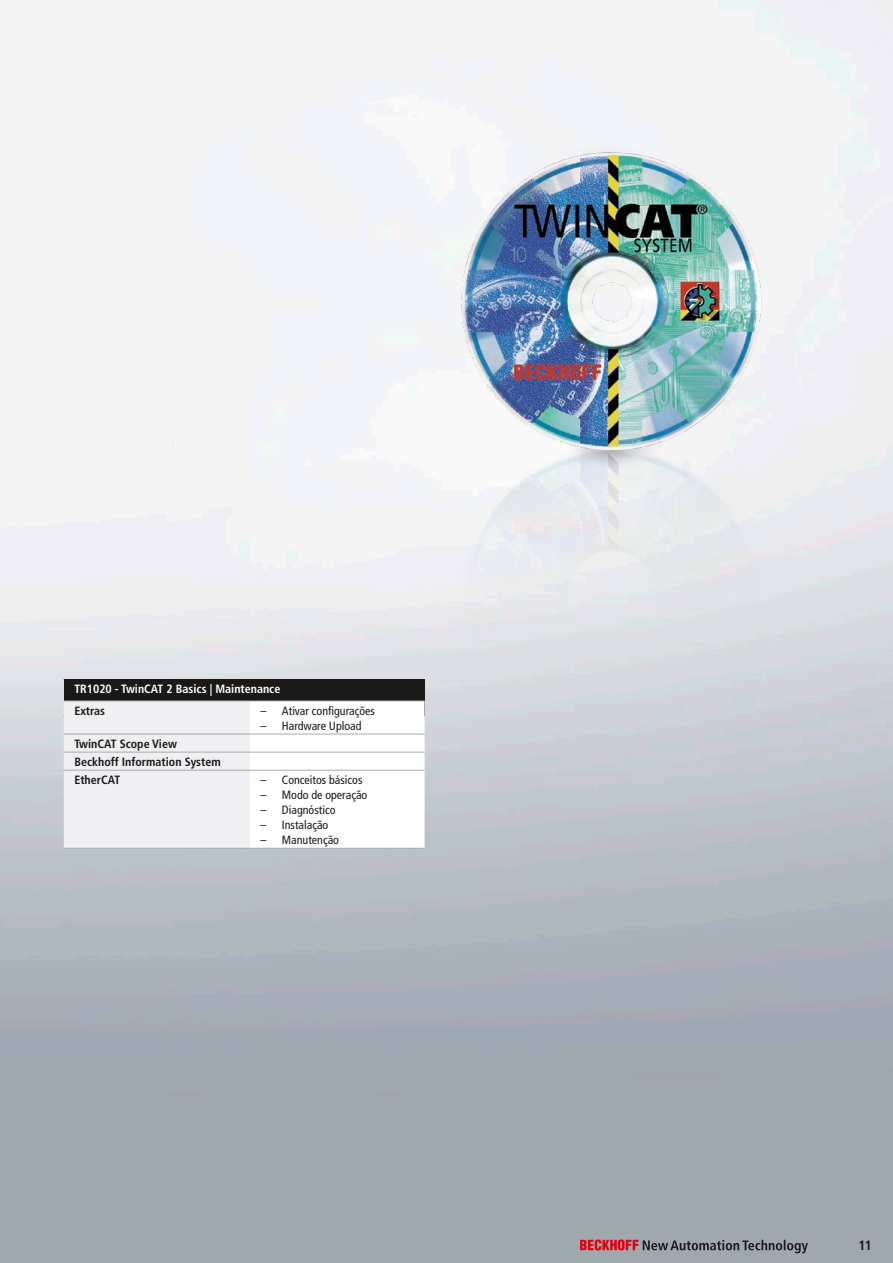
<style>
.page{position:relative;width:893px;height:1263px;background:#fff}
.page>*{position:absolute;margin:0;border:0;box-sizing:border-box;transform-origin:0 0}
.t1{font:700 condensed 13.5px "Frutiger LT Pro";color:#1a1918}
.t2{font:condensed 12px "Frutiger LT Pro";color:#1a1918}
.t3{font:700 condensed 12px/18px "Frutiger LT Pro";color:#1a1918}
.t4{font:700 condensed 12px "Frutiger LT Pro";color:#fff}
</style>
<div class="page">
<div style="left:64px;top:680px;width:361px;height:36px;background:#1a1918"></div>
<hr style="left:64px;top:679px;width:361px;height:1px;background:#1a1918">
<img style="left:446px;top:122px;width:362px;height:694px">
<svg style="left:64px;top:702px;width:361px;height:146px"></svg>
<hr style="left:64px;top:701px;width:186px;height:1px;background:#a3acb1">
<hr style="left:250px;top:701px;width:175px;height:1px;background:#a3acb1">
<hr style="left:64px;top:734px;width:186px;height:1px;background:#a3acb1">
<hr style="left:250px;top:734px;width:175px;height:1px;background:#a3acb1">
<hr style="left:64px;top:752px;width:186px;height:1px;background:#a3acb1">
<hr style="left:250px;top:752px;width:175px;height:1px;background:#a3acb1">
<hr style="left:64px;top:770px;width:186px;height:1px;background:#a3acb1">
<hr style="left:250px;top:770px;width:175px;height:1px;background:#a3acb1">
<hr style="left:64px;top:848px;width:186px;height:1px;background:#a3acb1">
<hr style="left:250px;top:848px;width:175px;height:1px;background:#a3acb1">
<svg style="left:580px;top:1239px;width:228px;height:14px;background:#8c767b"></svg>
<p class="t4" style="left:74px;top:682px;width:207px">TR1020 - TwinCAT 2 Basics | Maintenance</p>
<p class="t3" style="left:74px;top:701px;width:32px">Extras</p>
<p class="t2" style="left:261px;top:703px;width:116px">– Ativar configurações</p>
<p class="t2" style="left:261px;top:718px;width:103px">– Hardware Upload</p>
<p class="t3" style="left:74px;top:734px;width:148px">TwinCAT Scope View<br>Beckhoff Information System<br>EtherCAT</p>
<p class="t2" style="left:261px;top:772px;width:103px">– Conceitos básicos</p>
<p class="t2" style="left:261px;top:787px;width:108px">– Modo de operação</p>
<p class="t2" style="left:261px;top:802px;width:76px">– Diagnóstico</p>
<p class="t2" style="left:261px;top:817px;width:69px">– Instalação</p>
<p class="t2" style="left:261px;top:832px;width:80px">– Manutenção</p>
<p class="t1" style="left:858px;top:1237px;width:15px">11</p>
</div>
